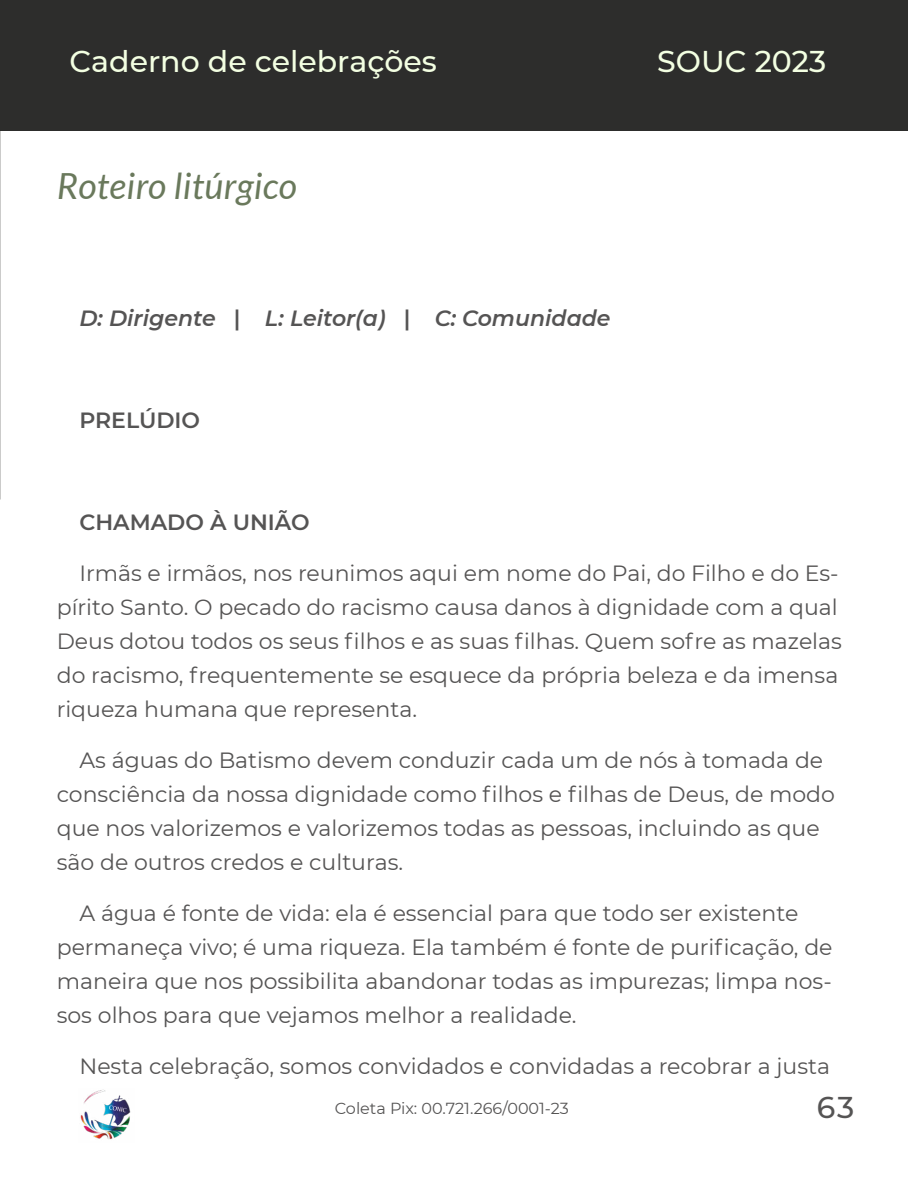
<style>
.page{position:relative;width:908px;height:1191px;background:#fff}
.page>*{position:absolute;margin:0;border:0;box-sizing:border-box;transform-origin:0 0}
.t1{font:italic 36px "Lato";letter-spacing:.01em;color:#6a795c}
.t2{font:500 30px "Montserrat";color:#f3ffe2}
.t3{font:500 30px "Montserrat";color:#555454}
.t4{font:22px/34px "Montserrat";color:#555454}
.t5{font:italic 600 22px "Montserrat";color:#555454}
.t6{font:600 22px "Montserrat";color:#555454}
.t7{font:16px "Montserrat";color:#555454}
.s1{font-style:normal}
</style>
<div class="page">
<div style="left:0;top:0;width:907px;height:130px;background:#2d2d2c"></div>
<img style="left:80px;top:1089px;width:51px;height:51px">
<h2 class="t2" style="left:70px;top:40px;width:368px">Caderno de celebrações</h2>
<h2 class="t2" style="left:657px;top:40px;width:170px">SOUC 2023</h2>
<h1 class="t1" style="left:57px;top:166px;width:242px">Roteiro litúrgico</h1>
<p class="t5" style="left:79px;top:303px;width:532px">D: Dirigente <span class="s1">|</span> L: Leitor(a) <span class="s1">|</span> C: Comunidade</p>
<p class="t6" style="left:79px;top:405px;width:122px">PRELÚDIO</p>
<p class="t6" style="left:79px;top:507px;width:232px">CHAMADO À UNIÃO</p>
<p class="t4" style="left:57px;top:555px;width:786px;text-indent:23px">Irmãs e irmãos, nos reunimos aqui em nome do Pai, do Filho e do Es&shy;pírito Santo. O pecado do racismo causa danos à dignidade com a qual Deus dotou todos os seus filhos e as suas filhas. Quem sofre as mazelas do racismo, frequentemente se esquece da própria beleza e da imensa riqueza humana que representa.</p>
<p class="t4" style="left:57px;top:742px;width:779px;text-indent:23px">As águas do Batismo devem conduzir cada um de nós à tomada de consciência da nossa dignidade como filhos e filhas de Deus, de modo que nos valorizemos e valorizemos todas as pessoas, incluindo as que são de outros credos e culturas.</p>
<p class="t4" style="left:57px;top:895px;width:777px;text-indent:23px">A água é fonte de vida: ela é essencial para que todo ser existente permaneça vivo; é uma riqueza. Ela também é fonte de purificação, de maneira que nos possibilita abandonar todas as impurezas; limpa nos&shy;sos olhos para que vejamos melhor a realidade.</p>
<p class="t4" style="left:79px;top:1048px;width:751px">Nesta celebração, somos convidados e convidadas a recobrar a justa</p>
<p class="t7" style="left:334px;top:1097px;width:235px">Coleta Pix: 00.721.266/0001-23</p>
<h2 class="t3" style="left:816px;top:1086px;width:39px">63</h2>
</div>
